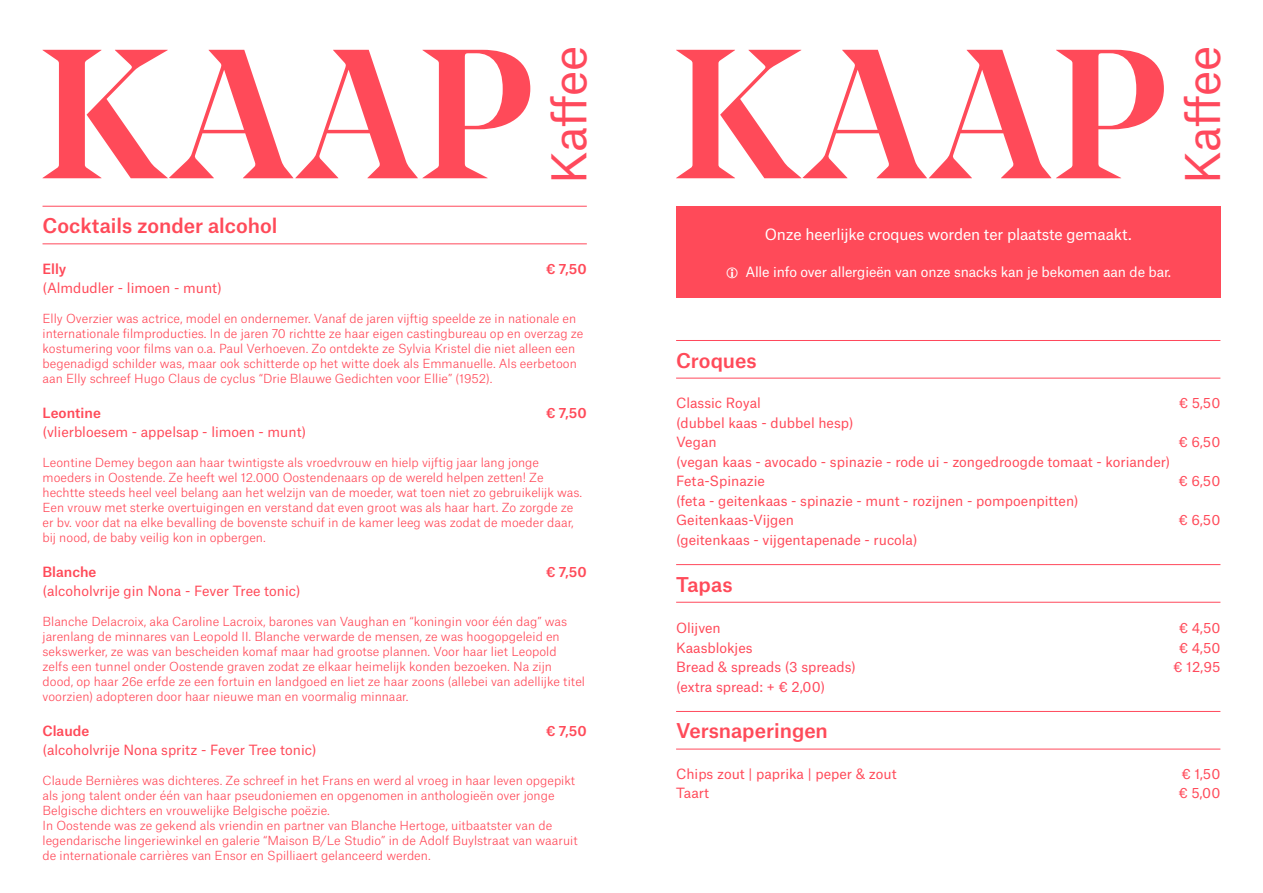
<style>
.page{position:relative;width:1263px;height:893px;background:#fff}
.page>*{position:absolute;margin:0;border:0;box-sizing:border-box;transform-origin:0 0}
.t1{font:45.75px "Atlas Grotesk";letter-spacing:-.01em;color:#ff495c}
.t2{font:500 19.5px "Atlas Grotesk";color:#ff4a59}
.t3{font:15px "Atlas Grotesk";letter-spacing:-.01em;color:#fff}
.t4{font:13.5px "Atlas Grotesk";color:#ff4a59}
.t5{font:13.5px "Atlas Grotesk";letter-spacing:-.01em;color:#fff}
.t6{font:13.5px "Atlas Grotesk";color:#ff495c}
.t7{font:500 13.5px "Atlas Grotesk";color:#ff4a59}
.t8{font:300 12px/15px "Atlas Grotesk";color:#ff4a59}
</style>
<div class="page">
<svg style="left:676px;top:50px;width:488px;height:128px"></svg>
<hr style="left:676px;top:378px;width:544px;height:1px;background:#ff495c">
<hr style="left:676px;top:340px;width:544px;height:1px;background:#ff495c">
<hr style="left:676px;top:602px;width:544px;height:1px;background:#ff495c">
<hr style="left:676px;top:564px;width:544px;height:1px;background:#ff495c">
<hr style="left:676px;top:749px;width:544px;height:1px;background:#ff495c">
<hr style="left:676px;top:711px;width:544px;height:1px;background:#ff495c">
<hr style="left:43px;top:243px;width:544px;height:1px;background:#ff495c">
<hr style="left:43px;top:206px;width:544px;height:1px;background:#ff495c">
<svg style="left:43px;top:50px;width:487px;height:128px"></svg>
<div style="left:676px;top:207px;width:544px;height:91px;background:#ff4a59"></div>
<p class="t1" style="left:532px;top:184px;width:139px;rotate:-90deg">Kaffee</p>
<p class="t2" style="left:43px;top:210px;width:236px">Cocktails zonder alcohol</p>
<p class="t7" style="left:43px;top:258px;width:25px">Elly</p>
<p class="t7" style="left:546px;top:258px;width:42px">€ 7,50</p>
<p class="t4" style="left:43px;top:277px;width:181px">(Almdudler - limoen - munt)</p>
<p class="t8" style="left:43px;top:310px;width:542px">Elly Overzier was actrice, model en ondernemer. Vanaf de jaren vijftig speelde ze in nationale en internationale filmproducties. In de jaren 70 richtte ze haar eigen castingbureau op en overzag ze kostumering voor films van o.a. Paul Verhoeven. Zo ontdekte ze Sylvia Kristel die niet alleen een begenadigd schilder was, maar ook schitterde op het witte doek als Emmanuelle. Als eerbetoon aan Elly schreef Hugo Claus de cyclus “Drie Blauwe Gedichten voor Ellie” (1952).</p>
<p class="t7" style="left:43px;top:402px;width:60px">Leontine</p>
<p class="t7" style="left:546px;top:402px;width:42px">€ 7,50</p>
<p class="t4" style="left:43px;top:421px;width:265px">(vlierbloesem - appelsap - limoen - munt)</p>
<p class="t8" style="left:43px;top:454px;width:541px">Leontine Demey begon aan haar twintigste als vroedvrouw en hielp vijftig jaar lang jonge moeders in Oostende. Ze heeft wel 12.000 Oostendenaars op de wereld helpen zetten! Ze hechtte steeds heel veel belang aan het welzijn van de moeder, wat toen niet zo gebruikelijk was.<br>Een vrouw met sterke overtuigingen en verstand dat even groot was als haar hart. Zo zorgde ze er bv. voor dat na elke bevalling de bovenste schuif in de kamer leeg was zodat de moeder daar, bij nood, de baby veilig kon in opbergen.</p>
<p class="t7" style="left:43px;top:561px;width:55px">Blanche</p>
<p class="t7" style="left:546px;top:561px;width:42px">€ 7,50</p>
<p class="t4" style="left:43px;top:580px;width:260px">(alcoholvrije gin Nona - Fever Tree tonic)</p>
<p class="t8" style="left:43px;top:613px;width:544px">Blanche Delacroix, aka Caroline Lacroix, barones van Vaughan en “koningin voor één dag” was jarenlang de minnares van Leopold II. Blanche verwarde de mensen, ze was hoogopgeleid en sekswerker, ze was van bescheiden komaf maar had grootse plannen. Voor haar liet Leopold zelfs een tunnel onder Oostende graven zodat ze elkaar heimelijk konden bezoeken. Na zijn dood, op haar 26e erfde ze een fortuin en landgoed en liet ze haar zoons (allebei van adellijke titel voorzien) adopteren door haar nieuwe man en voormalig minnaar.</p>
<p class="t7" style="left:43px;top:720px;width:48px">Claude</p>
<p class="t7" style="left:546px;top:720px;width:42px">€ 7,50</p>
<p class="t4" style="left:43px;top:739px;width:276px">(alcoholvrije Nona spritz - Fever Tree tonic)</p>
<p class="t8" style="left:43px;top:772px;width:534px">Claude Bernières was dichteres. Ze schreef in het Frans en werd al vroeg in haar leven opgepikt als jong talent onder één van haar pseudoniemen en opgenomen in anthologieën over jonge<br>Belgische dichters en vrouwelijke Belgische poëzie.</p>
<p class="t8" style="left:43px;top:817px;width:537px">In Oostende was ze gekend als vriendin en partner van Blanche Hertoge, uitbaatster van de legendarische lingeriewinkel en galerie “Maison B/Le Studio” in de Adolf Buylstraat van waaruit de internationale carrières van Ensor en Spilliaert gelanceerd werden.</p>
<p class="t1" style="left:1166px;top:184px;width:139px;rotate:-90deg">Kaffee</p>
<p class="t3" style="left:765px;top:222px;width:369px">Onze heerlijke croques worden ter plaatste gemaakt.</p>
<p class="t5" style="left:745px;top:261px;width:427px">Alle info over allergieën van onze snacks kan je bekomen aan de bar.</p>
<p class="t2" style="left:676px;top:344px;width:82px">Croques</p>
<p class="t4" style="left:676px;top:392px;width:86px">Classic Royal</p>
<p class="t4" style="left:1179px;top:392px;width:43px">€ 5,50</p>
<p class="t4" style="left:676px;top:412px;width:179px">(dubbel kaas - dubbel hesp)</p>
<p class="t4" style="left:676px;top:431px;width:42px">Vegan</p>
<p class="t4" style="left:1179px;top:431px;width:43px">€ 6,50</p>
<p class="t4" style="left:676px;top:451px;width:496px">(vegan kaas - avocado - spinazie - rode ui - zongedroogde tomaat - koriander)</p>
<p class="t4" style="left:676px;top:470px;width:90px">Feta-Spinazie</p>
<p class="t4" style="left:1179px;top:470px;width:43px">€ 6,50</p>
<p class="t4" style="left:676px;top:490px;width:404px">(feta - geitenkaas - spinazie - munt - rozijnen - pompoenpitten)</p>
<p class="t4" style="left:676px;top:509px;width:119px">Geitenkaas-Vijgen</p>
<p class="t4" style="left:1179px;top:509px;width:43px">€ 6,50</p>
<p class="t4" style="left:676px;top:529px;width:243px">(geitenkaas - vijgentapenade - rucola)</p>
<p class="t2" style="left:676px;top:569px;width:58px">Tapas</p>
<p class="t4" style="left:676px;top:617px;width:46px">Olijven</p>
<p class="t4" style="left:1179px;top:617px;width:43px">€ 4,50</p>
<p class="t4" style="left:676px;top:637px;width:78px">Kaasblokjes</p>
<p class="t4" style="left:1179px;top:637px;width:43px">€ 4,50</p>
<p class="t6" style="left:676px;top:656px;width:181px">Bread &amp; spreads (3 spreads)</p>
<p class="t6" style="left:1174px;top:656px;width:48px">€ 12,95</p>
<p class="t6" style="left:676px;top:676px;width:150px">(extra spread: + € 2,00)</p>
<p class="t2" style="left:676px;top:715px;width:153px">Versnaperingen</p>
<p class="t4" style="left:676px;top:763px;width:222px">Chips zout | paprika | peper &amp; zout</p>
<p class="t4" style="left:1182px;top:763px;width:40px">€ 1,50</p>
<p class="t4" style="left:676px;top:782px;width:35px">Taart</p>
<p class="t4" style="left:1179px;top:782px;width:43px">€ 5,00</p>
</div>
